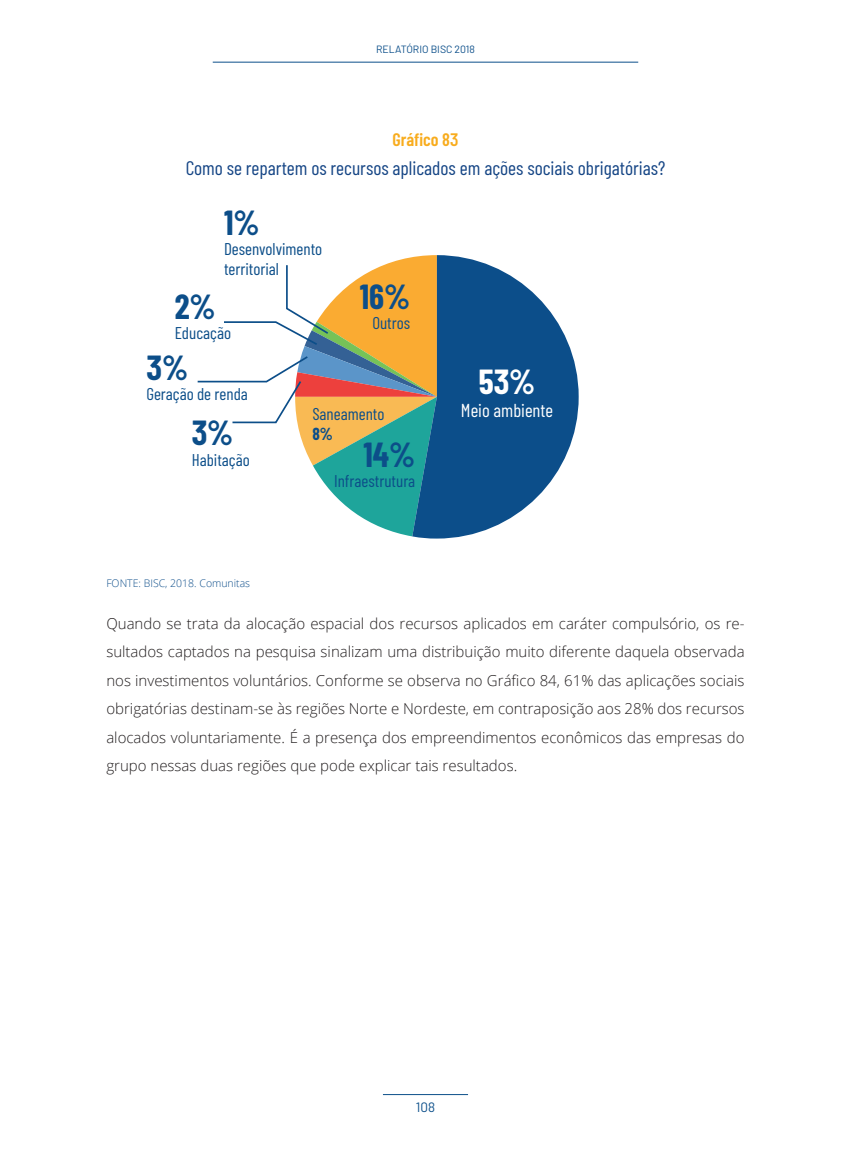
<style>
.page{position:relative;width:851px;height:1149px;background:#fff}
.page>*{position:absolute;margin:0;border:0;box-sizing:border-box;transform-origin:0 0}
.t1{font:700 33.9px "Barlow Condensed";color:#0c4e89}
.t2{font:700 33.9px "Barlow Condensed";color:#fff}
.t3{font:19.5px "Barlow Condensed";color:#154585}
.t4{font:18.75px "Barlow Condensed";color:#fff}
.t5{font:600 18px "Barlow Condensed";color:#f8ac1d}
.t6{font:16.95px/20.4px "Barlow Condensed";color:#0c4e89}
.t7{font:700 16.95px "Barlow Condensed";color:#0c4e89}
.t8{font:300 15px/28.5px "Open Sans";color:#231f20;text-align:justify}
.t9{font:13.5px "Barlow";color:#0c4f8a}
.t10{font:300 10.5px "Open Sans";color:#0f4f8b}
.t11{font:10.5px "Barlow";color:#0c4f8a}
</style>
<div class="page">
<hr style="left:213px;top:62px;width:425px;height:1px;background:#0c4f8a">
<hr style="left:383px;top:1093px;width:85px;height:1px;background:#0c4f8a">
<svg style="left:412px;top:255px;width:166px;height:283px;fill:#0c4e8a"></svg>
<svg style="left:197px;top:255px;width:240px;height:281px"></svg>
<p class="t11" style="left:376px;top:43px;width:100px">RELATÓRIO BISC 2018</p>
<p class="t5" style="left:392px;top:128px;width:67px">Gráfico 83</p>
<h2 class="t3" style="left:186px;top:156px;width:481px">Como se repartem os recursos aplicados em ações sociais obrigatórias?</h2>
<h1 class="t1" style="left:224px;top:201px;width:37px">1%</h1>
<p class="t6" style="left:224px;top:238px;width:100px">Desenvolvimento territorial</p>
<h1 class="t1" style="left:175px;top:285px;width:42px">2%</h1>
<p class="t6" style="left:175px;top:322px;width:58px">Educação</p>
<h1 class="t1" style="left:147px;top:346px;width:43px">3%</h1>
<p class="t6" style="left:147px;top:383px;width:103px">Geração de renda</p>
<h1 class="t1" style="left:192px;top:412px;width:43px">3%</h1>
<p class="t6" style="left:192px;top:449px;width:59px">Habitação</p>
<h1 class="t1" style="left:360px;top:275px;width:52px">16%</h1>
<p class="t6" style="left:372px;top:312px;width:39px">Outros</p>
<p class="t6" style="left:312px;top:403px;width:73px">Saneamento</p>
<p class="t7" style="left:312px;top:423px;width:22px">8%</p>
<h1 class="t1" style="left:363px;top:433px;width:53px">14%</h1>
<p class="t6" style="left:334px;top:470px;width:83px">Infraestrutura</p>
<h1 class="t2" style="left:478px;top:361px;width:58px">53%</h1>
<p class="t4" style="left:461px;top:398px;width:94px">Meio ambiente</p>
<p class="t10" style="left:106px;top:576px;width:145px">FONTE: BISC, 2018. Comunitas</p>
<p class="t8" style="left:106px;top:608px;width:639px">Quando se trata da alocação espacial dos recursos aplicados em caráter compulsório, os re&shy;sultados captados na pesquisa sinalizam uma distribuição muito diferente daquela observada nos investimentos voluntários. Conforme se observa no Gráfico 84, 61% das aplicações sociais obrigatórias destinam-se às regiões Norte e Nordeste, em contraposição aos 28% dos recursos alocados voluntariamente. É a presença dos empreendimentos econômicos das empresas do grupo nessas duas regiões que pode explicar tais resultados.</p>
<p class="t9" style="left:416px;top:1098px;width:21px">108</p>
</div>
